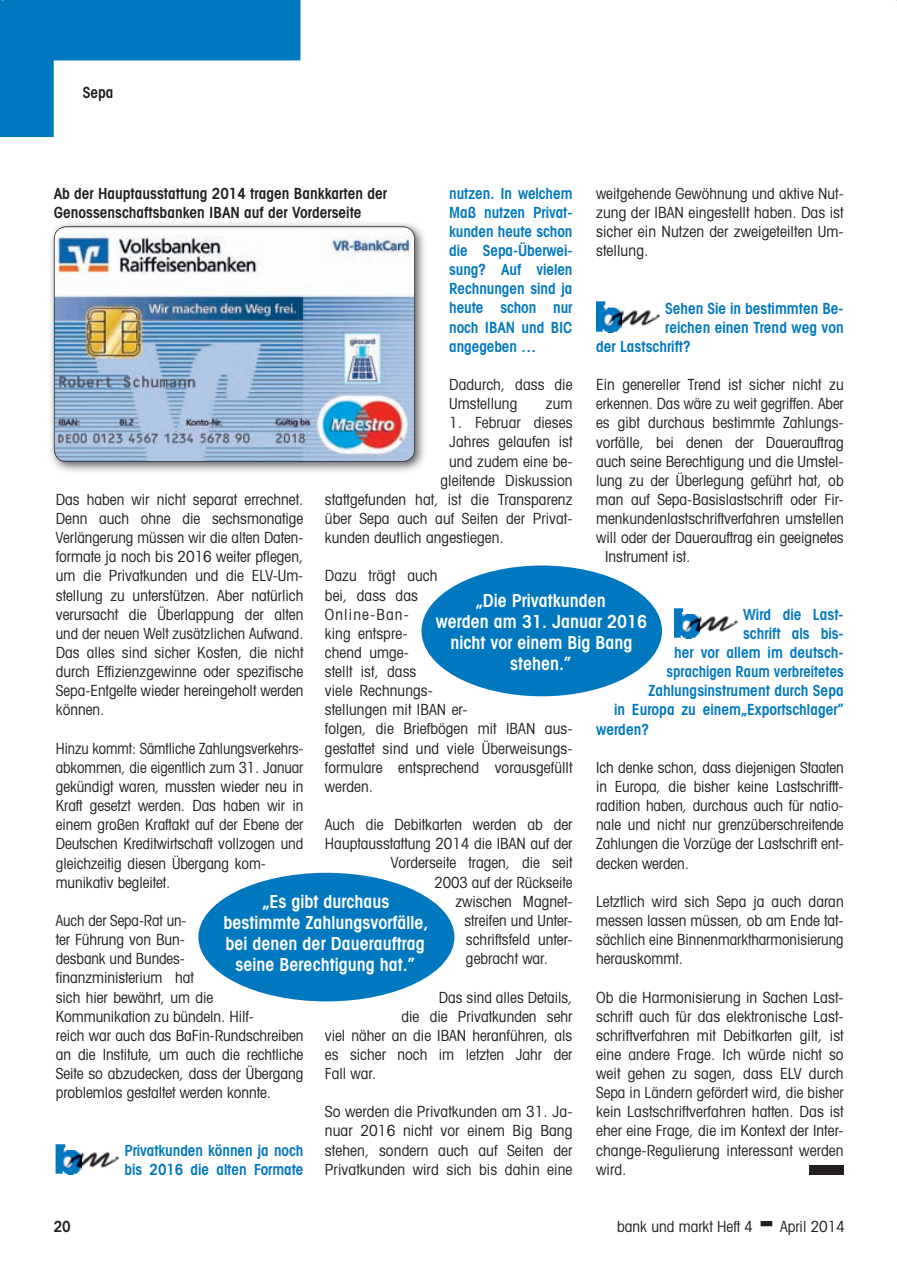
<style>
.page{position:relative;width:897px;height:1276px;background:#fff}
.page>*{position:absolute;margin:0;border:0;box-sizing:border-box;transform-origin:0 0}
.t1{font:600 condensed 18px/21px "Avant Garde";color:#fff;text-align:center}
.t2{font:condensed 15.3px/19.2px "Avant Garde";color:#231f20;text-align:justify}
.t3{font:600 condensed 15.3px/19.2px "Avant Garde";color:#0078c0}
.t4{font:condensed 15.3px/19.2px "Avant Garde";color:#231f20;scale:.95 1}
.t5{font:600 condensed 15.3px/19.2px "Avant Garde";color:#231f20}
.t6{font:condensed 15.3px "Avant Garde";color:#231f20;scale:.96 1}
.t7{font:600 condensed 15.3px "Avant Garde";color:#0078c0;scale:.96 1}
</style>
<div class="page">
<img style="left:56px;top:1144px;width:26px;height:30px">
<img style="left:63px;top:1150px;width:57px;height:19px">
<div style="left:808px;top:1166px;width:35px;height:9px;background:#231f20"></div>
<img style="left:596px;top:301px;width:26px;height:31px">
<img style="left:603px;top:308px;width:58px;height:20px">
<img style="left:674px;top:608px;width:26px;height:30px">
<img style="left:681px;top:614px;width:58px;height:20px">
<div style="left:421px;top:565px;width:241px;height:131px;background:#0078c0;border-radius:50%"></div>
<div style="left:198px;top:873px;width:256px;height:128px;background:#0078c0;border-radius:50%"></div>
<img style="left:50px;top:223px;width:375px;height:249px">
<img style="left:54px;top:226px;width:361px;height:236px">
<svg style="left:0;top:0;width:300px;height:137px"></svg>
<p class="t5" style="left:83px;top:83px;width:32px">Sepa</p>
<p class="t5" style="left:54px;top:183px;width:335px">Ab der Hauptausstattung 2014 tragen Bankkarten der<br>Genossenschaftsbanken IBAN auf der Vorderseite</p>
<p class="t2" style="left:596px;top:183px;width:249px">weitgehende Gewöhnung und aktive Nut&shy;zung der IBAN eingestellt haben. Das ist sicher ein Nutzen der zweigeteilten Um&shy;stellung.</p>
<p class="t3" style="left:449px;top:183px;width:125px;text-align:justify">nutzen. In welchem Maß nutzen Privat&shy;kunden heute schon die Sepa-Überwei&shy;sung? Auf vielen Rechnungen sind ja heute schon nur noch IBAN und BIC angegeben …</p>
<p class="t2" style="left:449px;top:375px;width:125px">Dadurch, dass die<br>Umstellung</p>
<p class="t3" style="left:665px;top:298px;width:180px">Sehen Sie in bestimmten Be-</p>
<p class="t3" style="left:665px;top:317px;width:180px">reichen einen Trend weg von</p>
<p class="t3" style="left:596px;top:336px;width:96px">der Lastschrift?</p>
<p class="t2" style="left:596px;top:375px;width:249px">Ein genereller Trend ist sicher nicht zu</p>
<p class="t6" style="left:596px;top:394px;width:259px">erkennen. Das wäre zu weit gegriffen. Aber</p>
<p class="t2" style="left:596px;top:413px;width:249px">es gibt durchaus bestimmte Zahlungs-</p>
<p class="t2" style="left:596px;top:432px;width:249px">vorfälle, bei denen der Dauerauftrag</p>
<p class="t2" style="left:596px;top:451px;width:249px">auch seine Berechtigung und die Umstel-</p>
<p class="t2" style="left:596px;top:470px;width:249px">lung zu der Überlegung geführt hat, ob</p>
<p class="t2" style="left:596px;top:489px;width:249px">man auf Sepa-Basislastschrift oder Fir-</p>
<p class="t2" style="left:596px;top:508px;width:249px">menkundenlastschriftverfahren umstellen</p>
<p class="t2" style="left:596px;top:528px;width:249px">will oder der Dauerauftrag ein geeignetes</p>
<p class="t2" style="left:605px;top:547px;width:87px">Instrument ist.</p>
<p class="t2" style="left:546px;top:394px;width:28px">zum</p>
<p class="t2" style="left:449px;top:413px;width:125px">1. Februar dieses</p>
<p class="t2" style="left:449px;top:432px;width:125px">Jahres gelaufen ist</p>
<p class="t2" style="left:449px;top:451px;width:125px">und zudem eine be-</p>
<p class="t2" style="left:440px;top:470px;width:133px">gleitende Diskussion</p>
<p class="t2" style="left:325px;top:489px;width:249px">stattgefunden hat, ist die Transparenz</p>
<p class="t2" style="left:325px;top:508px;width:249px">über Sepa auch auf Seiten der Privat-</p>
<p class="t2" style="left:325px;top:528px;width:180px">kunden deutlich angestiegen.</p>
<p class="t2" style="left:325px;top:566px;width:249px;text-align:left">Dazu trägt auch<br>bei, dass das<br>Online-Ban-<br>king entspre-<br>chend umge-<br>stellt ist, dass<br>viele Rechnungs-<br>stellungen mit IBAN er-<br>folgen, die Briefbögen mit IBAN aus&shy;gestattet sind und viele Überweisungs&shy;formulare entsprechend vorausgefüllt werden.</p>
<p class="t2" style="left:325px;top:815px;width:249px">Auch die Debitkarten werden ab der</p>
<p class="t2" style="left:325px;top:834px;width:249px">Haupt ausstattung 2014 die IBAN auf der</p>
<p class="t2" style="left:391px;top:853px;width:183px">Vorderseite tragen, die seit</p>
<p class="t2" style="left:434px;top:872px;width:140px">2003 auf der Rückseite</p>
<p class="t2" style="left:455px;top:891px;width:119px">zwischen Magnet-</p>
<p class="t2" style="left:464px;top:910px;width:110px">streifen und Unter-</p>
<p class="t2" style="left:466px;top:929px;width:108px">schriftsfeld unter-</p>
<p class="t2" style="left:466px;top:949px;width:84px">gebracht war.</p>
<p class="t2" style="left:439px;top:987px;width:135px">Das sind alles Details,</p>
<p class="t2" style="left:401px;top:1006px;width:172px">die die Privatkunden sehr</p>
<p class="t2" style="left:325px;top:1025px;width:249px">viel näher an die IBAN heranführen, als</p>
<p class="t2" style="left:325px;top:1044px;width:249px">es sicher noch im letzten Jahr der</p>
<p class="t2" style="left:325px;top:1063px;width:53px">Fall war.</p>
<p class="t2" style="left:325px;top:1102px;width:249px">So werden die Privatkunden am 31. Ja&shy;nuar 2016 nicht vor einem Big Bang stehen, sondern auch auf Seiten der Privatkunden wird sich bis dahin eine</p>
<p class="t2" style="left:56px;top:489px;width:249px">Das haben wir nicht separat errechnet.<br>Denn auch ohne die sechsmonatige Verlängerung müssen wir die alten Daten&shy;formate ja noch bis 2016 weiter pflegen, um die Privatkunden und die ELV-Um&shy;stellung zu unterstützen. Aber natürlich verursacht die Überlappung der alten und der neuen Welt zusätzlichen Aufwand.<br>Das alles sind sicher Kosten, die nicht durch Effizienzgewinne oder spe zifische Sepa-Entgelte wieder hereingeholt werden können.</p>
<p class="t4" style="left:56px;top:738px;width:262px">Hinzu kommt: Sämtliche Zahlungsverkehrs&shy;abkommen, die eigentlich zum 31. Januar gekündigt waren, mussten wieder neu in Kraft gesetzt werden. Das haben wir in einem großen Kraftakt auf der Ebene der Deutschen Kreditwirtschaft vollzogen und gleichzeitig diesen Übergang kom&shy;munikativ begleitet.</p>
<p class="t2" style="left:56px;top:910px;width:249px;text-align:left">Auch der Sepa-Rat un-<br>ter Führung von Bun-<br>desbank und Bundes-<br>finanzministerium hat<br>sich hier bewährt, um die<br>Kommunikation zu bündeln. Hilf-<br>reich war auch das BaFin-Rundschreiben an die Institute, um auch die rechtliche<br>Seite so abzudecken, dass der Übergang problemlos gestaltet werden konnte.</p>
<p class="t1" style="left:436px;top:589px;width:213px">„Die Privatkunden<br>werden am 31. Januar 2016 nicht vor einem Big Bang stehen.”</p>
<p class="t3" style="left:743px;top:604px;width:102px">Wird die Last-</p>
<p class="t3" style="left:743px;top:623px;width:102px">schrift als bis-</p>
<p class="t3" style="left:674px;top:643px;width:171px">her vor allem im deutsch-</p>
<p class="t7" style="left:666px;top:662px;width:186px">sprachigen Raum ver breitetes</p>
<p class="t3" style="left:648px;top:681px;width:196px">Zahlungsinstrument durch Sepa</p>
<p class="t3" style="left:614px;top:700px;width:231px">in Europa zu einem„Exportschlager”</p>
<p class="t3" style="left:596px;top:719px;width:54px">werden?</p>
<p class="t2" style="left:596px;top:757px;width:249px">Ich denke schon, dass diejenigen Staaten in Europa, die bisher keine Lastschriftt&shy;radition haben, durchaus auch für natio&shy;nale und nicht nur grenzüberschreitende Zahlungen die Vorzüge der Lastschrift ent&shy;decken werden.</p>
<p class="t2" style="left:596px;top:891px;width:249px">Letztlich wird sich Sepa ja auch daran messen lassen müssen, ob am Ende tat&shy;sächlich eine Binnenmarktharmonisierung herauskommt.</p>
<p class="t2" style="left:596px;top:987px;width:249px">Ob die Harmonisierung in Sachen Last&shy;schrift auch für das elektronische Last&shy;schriftverfahren mit Debitkarten gilt, ist eine andere Frage. Ich würde nicht so weit gehen zu sagen, dass ELV durch Sepa in Ländern gefördert wird, die bisher kein Lastschriftverfahren hatten. Das ist eher eine Frage, die im Kontext der Inter&shy;change-Regulierung interessant werden wird.</p>
<p class="t1" style="left:223px;top:890px;width:206px">„Es gibt durchaus bestimmte Zahlungsvorfälle, bei denen der Dauerauftrag seine Berechtigung hat.”</p>
<p class="t3" style="left:124px;top:1140px;width:180px">Privatkunden können ja noch bis 2016 die alten Formate</p>
<p class="t5" style="left:54px;top:1217px;width:19px">20</p>
<p class="t2" style="left:617px;top:1216px;width:137px">bank und markt Heft 4</p>
<p class="t2" style="left:780px;top:1216px;width:66px">April 2014</p>
</div>
